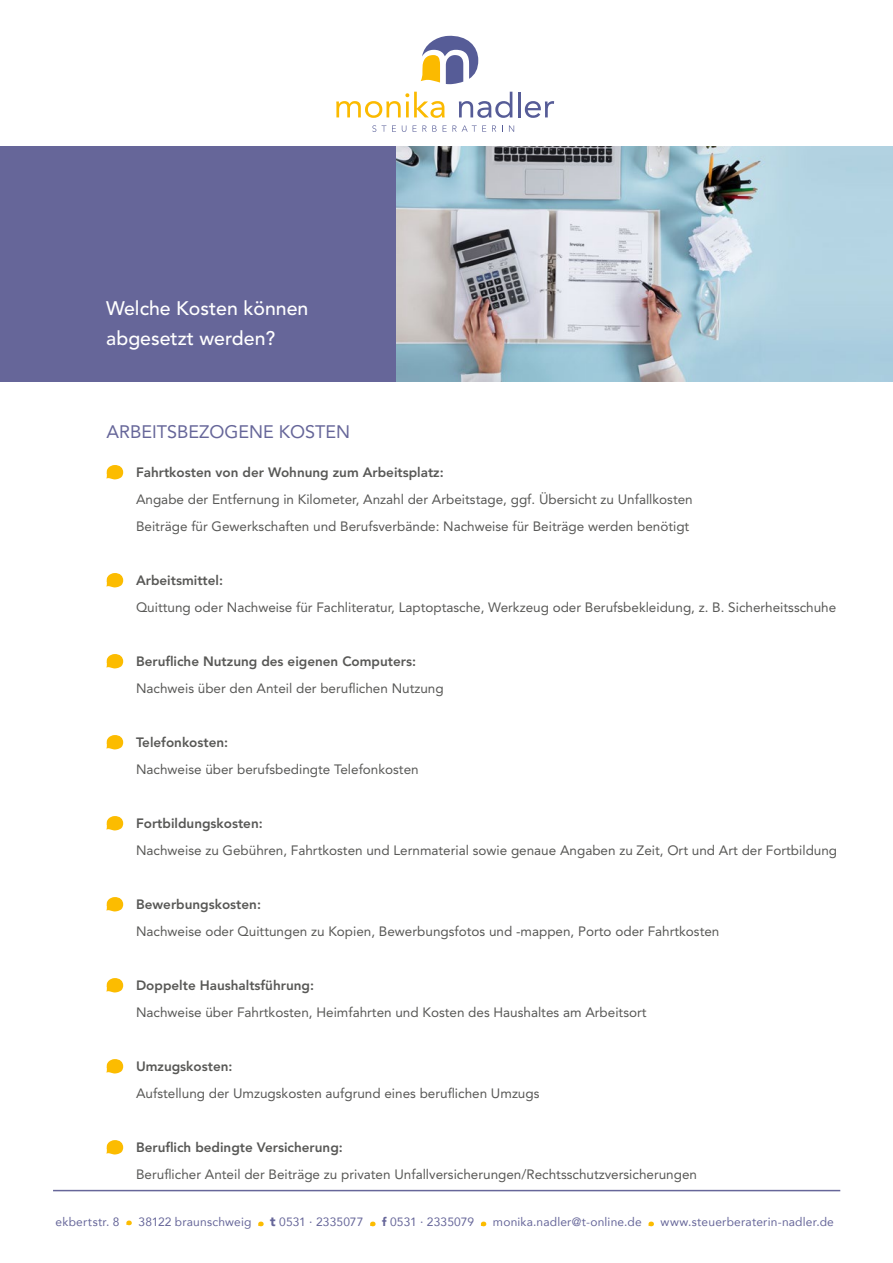
<style>
.page{position:relative;width:893px;height:1263px;background:#fff}
.page>*{position:absolute;margin:0;border:0;box-sizing:border-box;transform-origin:0 0}
.t1{font:500 19.5px/30px "Avenir LT Std";color:#fff}
.t2{font:18px "Avenir LT Std";color:#669}
.t3{font:13.5px/27px "Avenir LT Std";color:#585856}
.t4{font:800 13.5px "Avenir LT Std";color:#585856}
.t5{font:12px "Avenir";letter-spacing:.015em;color:#669}
.s1{font-weight:900;font-size:13.5px}
.s2{font-weight:900}
</style>
<div class="page">
<svg style="left:106px;top:465px;width:17px;height:14px"></svg>
<svg style="left:106px;top:573px;width:17px;height:14px"></svg>
<svg style="left:106px;top:654px;width:17px;height:14px"></svg>
<svg style="left:106px;top:735px;width:17px;height:14px"></svg>
<svg style="left:106px;top:816px;width:17px;height:14px"></svg>
<svg style="left:106px;top:897px;width:17px;height:14px"></svg>
<svg style="left:106px;top:978px;width:17px;height:14px"></svg>
<svg style="left:106px;top:1059px;width:17px;height:14px"></svg>
<svg style="left:106px;top:1140px;width:17px;height:14px"></svg>
<svg style="left:336px;top:92px;width:109px;height:26px"></svg>
<svg style="left:459px;top:92px;width:53px;height:26px"></svg>
<hr style="left:518px;top:92px;width:2px;height:25px;background:#565c97">
<svg style="left:525px;top:101px;width:29px;height:17px"></svg>
<svg style="left:372px;top:125px;width:14px;height:7px"></svg>
<svg style="left:392px;top:125px;width:4px;height:7px"></svg>
<svg style="left:402px;top:125px;width:4px;height:7px"></svg>
<svg style="left:413px;top:125px;width:24px;height:7px"></svg>
<svg style="left:443px;top:125px;width:43px;height:7px"></svg>
<svg style="left:492px;top:125px;width:4px;height:7px"></svg>
<svg style="left:509px;top:125px;width:5px;height:7px"></svg>
<svg style="left:421px;top:36px;width:57px;height:48px"></svg>
<div style="left:0;top:146px;width:447px;height:236px;background:#669"></div>
<svg style="left:126px;top:1220px;width:6px;height:5px"></svg>
<svg style="left:258px;top:1221px;width:6px;height:5px"></svg>
<svg style="left:370px;top:1221px;width:6px;height:5px"></svg>
<svg style="left:481px;top:1221px;width:5px;height:5px"></svg>
<svg style="left:648px;top:1221px;width:6px;height:5px"></svg>
<hr style="left:53px;top:1190px;width:787px;height:1px;background:#669">
<img style="left:397px;top:146px;width:496px;height:236px">
<h1 class="t1" style="left:106px;top:293px;width:204px">Welche Kosten können abgesetzt werden?</h1>
<h2 class="t2" style="left:106px;top:421px;width:245px">ARBEITSBEZOGENE KOSTEN</h2>
<p class="t4" style="left:136px;top:465px;width:309px">Fahrtkosten von der Wohnung zum Arbeitsplatz:</p>
<p class="t3" style="left:136px;top:486px;width:558px">Angabe der Entfernung in Kilometer, Anzahl der Arbeitstage, ggf. Übersicht zu Unfallkosten<br>Beiträge für Gewerkschaften und Berufsverbände: Nachweise für Beiträge werden benötigt</p>
<p class="t4" style="left:136px;top:573px;width:89px">Arbeitsmittel:</p>
<p class="t3" style="left:136px;top:594px;width:702px">Quittung oder Nachweise für Fachliteratur, Laptoptasche, Werkzeug oder Berufsbekleidung, z. B. Sicherheitsschuhe</p>
<p class="t4" style="left:136px;top:654px;width:281px">Berufliche Nutzung des eigenen Computers:</p>
<p class="t3" style="left:136px;top:675px;width:309px">Nachweis über den Anteil der beruflichen Nutzung</p>
<p class="t4" style="left:136px;top:735px;width:94px">Telefonkosten:</p>
<p class="t3" style="left:136px;top:756px;width:284px">Nachweise über berufsbedingte Telefonkosten</p>
<p class="t4" style="left:136px;top:816px;width:128px">Fortbildungskosten:</p>
<p class="t3" style="left:136px;top:837px;width:703px">Nachweise zu Gebühren, Fahrtkosten und Lernmaterial sowie genaue Angaben zu Zeit, Ort und Art der Fortbildung</p>
<p class="t4" style="left:136px;top:897px;width:126px">Bewerbungskosten:</p>
<p class="t3" style="left:136px;top:918px;width:585px">Nachweise oder Quittungen zu Kopien, Bewerbungsfotos und -mappen, Porto oder Fahrtkosten</p>
<p class="t4" style="left:136px;top:978px;width:179px">Doppelte Haushaltsführung:</p>
<p class="t3" style="left:136px;top:999px;width:512px">Nachweise über Fahrtkosten, Heimfahrten und Kosten des Haushaltes am Arbeitsort</p>
<p class="t4" style="left:136px;top:1059px;width:98px">Umzugskosten:</p>
<p class="t3" style="left:136px;top:1080px;width:405px">Aufstellung der Umzugskosten aufgrund eines beruflichen Umzugs</p>
<p class="t4" style="left:136px;top:1140px;width:208px">Beruflich bedingte Versicherung:</p>
<p class="t3" style="left:136px;top:1161px;width:562px">Beruflicher Anteil der Beiträge zu privaten Unfallversicherungen/Rechtsschutzversicherungen</p>
<p class="t5" style="left:55px;top:1212px;width:66px">ekbertstr. 8</p>
<p class="t5" style="left:138px;top:1212px;width:114px">38122 braunschweig</p>
<p class="t5" style="left:270px;top:1212px;width:95px"><span class="s1">t</span> 0531 · 2335077</p>
<p class="t5" style="left:382px;top:1212px;width:93px"><span class="s2">f</span> 0531 · 2335079</p>
<p class="t5" style="left:493px;top:1212px;width:150px">monika.nadler@t-online.de</p>
<p class="t5" style="left:661px;top:1212px;width:175px">www.steuerberaterin-nadler.de</p>
</div>
